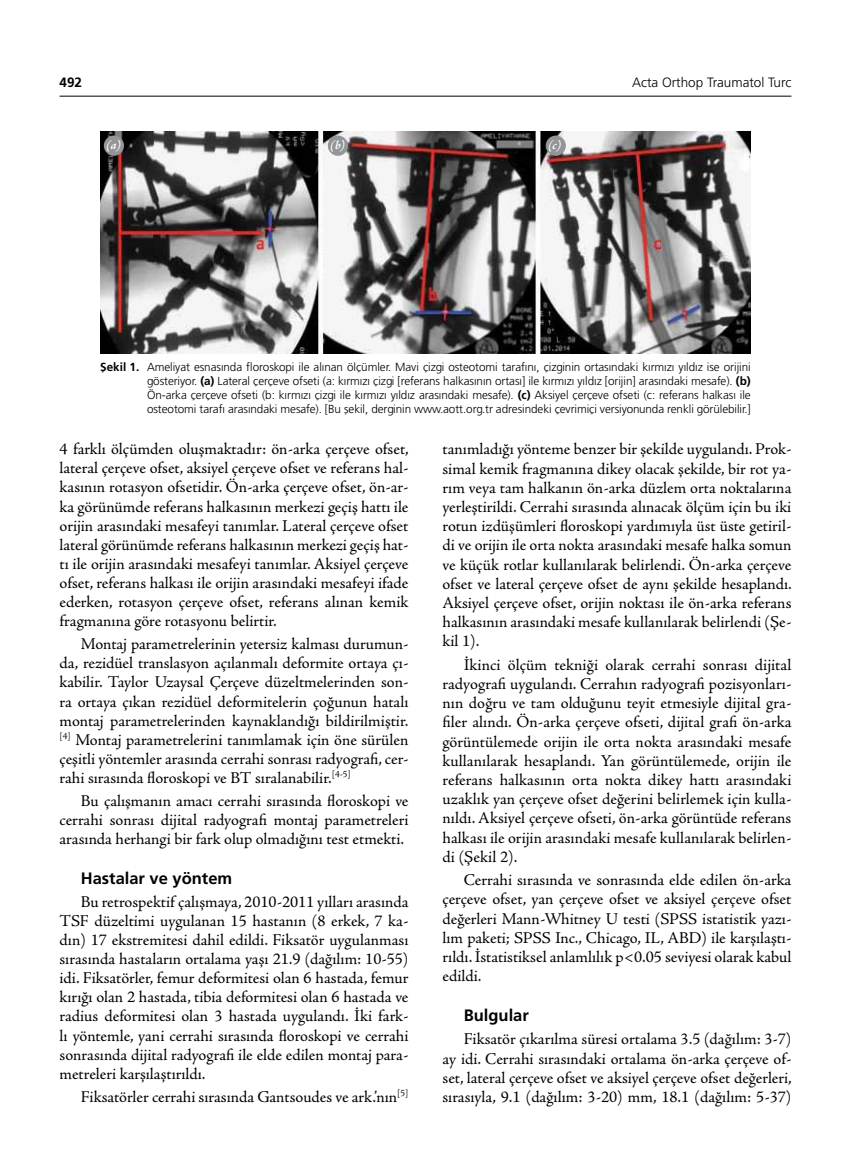
<style>
.page{position:relative;width:851px;height:1170px;background:#fff}
.page>*{position:absolute;margin:0;border:0;box-sizing:border-box;transform-origin:0 0}
.t1{font:16.5px/19.2px "Adobe Jenson Pro";color:#000;text-align:justify}
.t2{font:16.5px "Frutiger Bold Tr";color:#000}
.t3{font:13.5px "Frutiger Light Nr Tr";color:#000}
.t4{font:13.5px "Frutiger Bold Tr";color:#000}
.t5{font:italic 700 12.75px "Adobe Jenson Pro";color:#fff}
.t6{font:11.7px/14.1px "Frutiger Light Nr Tr";letter-spacing:-.005em;color:#000;text-align:justify}
.s1{font-family:"Frutiger Bold Tr"}
</style>
<div class="page">
<img style="left:100px;top:132px;width:650px;height:222px">
<hr style="left:60px;top:96px;width:731px;height:1px;background:#000">
<div style="left:328px;top:136px;width:20px;height:20px;background:#939598;border-radius:50%"></div>
<div style="left:545px;top:136px;width:20px;height:20px;background:#939598;border-radius:50%"></div>
<div style="left:104px;top:136px;width:20px;height:20px;background:#939598;border-radius:50%"></div>
<p class="t4" style="left:60px;top:74px;width:24px">492</p>
<p class="t3" style="left:632px;top:74px;width:161px">Acta Orthop Traumatol Turc</p>
<p class="t5" style="left:106px;top:137px;width:18px">(a)</p>
<p class="t5" style="left:330px;top:137px;width:18px">(b)</p>
<p class="t5" style="left:547px;top:137px;width:17px">(c)</p>
<p class="t6" style="left:147px;top:360px;width:605px;text-indent:-47px"><span class="s1">Şekil 1.</span> Ameliyat esnasında floroskopi ile alınan ölçümler. Mavi çizgi osteotomi tarafını, çizginin ortasındaki kırmızı yıldız ise orijini gösteriyor. <span class="s1">(a)</span> Lateral çerçeve ofseti (a: kırmızı çizgi [referans halkasının ortası] ile kırmızı yıldız [orijin] arasındaki mesafe). <span class="s1">(b)<br></span>Ön-arka çerçeve ofseti (b: kırmızı çizgi ile kırmızı yıldız arasındaki mesafe). <span class="s1">(c)</span> Aksiyel çerçeve ofseti (c: referans halkası ile osteotomi tarafı arasındaki mesafe). [Bu şekil, derginin www.aott.org.tr adresindeki çevrimiçi versiyonunda renkli görülebilir.]</p>
<p class="t1" style="left:60px;top:440px;width:351px">4 farklı ölçümden oluşmaktadır: ön-arka çerçeve ofset, lateral çerçeve ofset, aksiyel çerçeve ofset ve referans hal&shy;kasının rotasyon ofsetidir. Ön-arka çerçeve ofset, ön-ar&shy;ka görünümde referans halkasının merkezi geçiş hattı ile orijin arasındaki mesafeyi tanımlar. Lateral çerçeve ofset lateral görünümde referans halkasının merkezi geçiş hat&shy;tı ile orijin arasındaki mesafeyi tanımlar. Aksiyel çerçeve ofset, referans halkası ile orijin arasındaki mesafeyi ifade ederken, rotasyon çerçeve ofset, referans alınan kemik fragmanına göre rotasyonu belirtir.</p>
<p class="t1" style="left:60px;top:635px;width:350px;text-indent:21px">Montaj parametrelerinin yetersiz kalması durumun&shy;da, rezidüel translasyon açılanmalı deformite ortaya çı&shy;kabilir. Taylor Uzaysal Çerçeve düzeltmelerinden son&shy;ra ortaya çıkan rezidüel deformitelerin çoğunun hatalı montaj parametrelerinden kaynaklandığı bildirilmiştir. <sup>[4]</sup> Montaj parametrelerini tanımlamak için öne sürülen çeşitli yöntemler arasında cerrahi sonrası radyografi, cer&shy;rahi sırasında floroskopi ve BT sıralanabilir.<sup>[4-5]</sup></p>
<p class="t1" style="left:60px;top:791px;width:350px;text-indent:21px">Bu çalışmanın amacı cerrahi sırasında floroskopi ve cerrahi sonrası dijital radyografi montaj parametreleri arasında herhangi bir fark olup olmadığını test etmekti.</p>
<p class="t2" style="left:81px;top:868px;width:153px">Hastalar ve yöntem</p>
<p class="t1" style="left:60px;top:892px;width:350px;text-indent:21px">Bu retrospektif çalışmaya, 2010-2011 yılları arasında TSF düzeltimi uygulanan 15 hastanın (8 erkek, 7 ka&shy;dın) 17 ekstremitesi dahil edildi. Fiksatör uygulanması sırasında hastaların ortalama yaşı 21.9 (dağılım: 10-55) idi. Fiksatörler, femur deformitesi olan 6 hastada, femur kırığı olan 2 hastada, tibia deformitesi olan 6 hastada ve radius deformitesi olan 3 hastada uygulandı. İki fark&shy;lı yöntemle, yani cerrahi sırasında floroskopi ve cerrahi sonrasında dijital radyografi ile elde edilen montaj para&shy;metreleri karşılaştırıldı.</p>
<p class="t1" style="left:81px;top:1087px;width:329px">Fiksatörler cerrahi sırasında Gantsoudes ve ark.’nın<sup>[5]</sup></p>
<p class="t1" style="left:442px;top:440px;width:351px">tanımladığı yönteme benzer bir şekilde uygulandı. Prok&shy;simal kemik fragmanına dikey olacak şekilde, bir rot ya&shy;rım veya tam halkanın ön-arka düzlem orta noktalarına yerleştirildi. Cerrahi sırasında alınacak ölçüm için bu iki rotun izdüşümleri floroskopi yardımıyla üst üste getiril&shy;di ve orijin ile orta nokta arasındaki mesafe halka somun ve küçük rotlar kullanılarak belirlendi. Ön-arka çerçeve ofset ve lateral çerçeve ofset de aynı şekilde hesaplandı.<br>Aksiyel çerçeve ofset, orijin noktası ile ön-arka referans halkasının arasındaki mesafe kullanılarak belirlendi (Şe&shy;kil 1).</p>
<p class="t1" style="left:442px;top:655px;width:350px;text-indent:21px">İkinci ölçüm tekniği olarak cerrahi sonrası dijital radyografi uygulandı. Cerrahın radyografi pozisyonları&shy;nın doğru ve tam olduğunu teyit etmesiyle dijital gra&shy;filer alındı. Ön-arka çerçeve ofseti, dijital grafi ön-arka görüntülemede orijin ile orta nokta arasındaki mesafe kullanılarak hesaplandı. Yan görüntülemede, orijin ile referans halkasının orta nokta dikey hattı arasındaki uzaklık yan çerçeve ofset değerini belirlemek için kulla&shy;nıldı. Aksiyel çerçeve ofseti, ön-arka görüntüde referans halkası ile orijin arasındaki mesafe kullanılarak belirlen&shy;di (Şekil 2).</p>
<p class="t1" style="left:442px;top:870px;width:350px;text-indent:21px">Cerrahi sırasında ve sonrasında elde edilen ön-arka çerçeve ofset, yan çerçeve ofset ve aksiyel çerçeve ofset değerleri Mann-Whitney U testi (SPSS istatistik yazı&shy;lım paketi; SPSS Inc., Chicago, IL, ABD) ile karşılaştı&shy;rıldı. İstatistiksel anlamlılık p&lt;0.05 seviyesi olarak kabul edildi.</p>
<p class="t2" style="left:463px;top:1005px;width:67px">Bulgular</p>
<p class="t1" style="left:442px;top:1029px;width:351px;text-indent:21px">Fiksatör çıkarılma süresi ortalama 3.5 (dağılım: 3-7) ay idi. Cerrahi sırasındaki ortalama ön-arka çerçeve of&shy;set, lateral çerçeve ofset ve aksiyel çerçeve ofset değerleri, sırasıyla, 9.1 (dağılım: 3-20) mm, 18.1 (dağılım: 5-37)</p>
</div>
